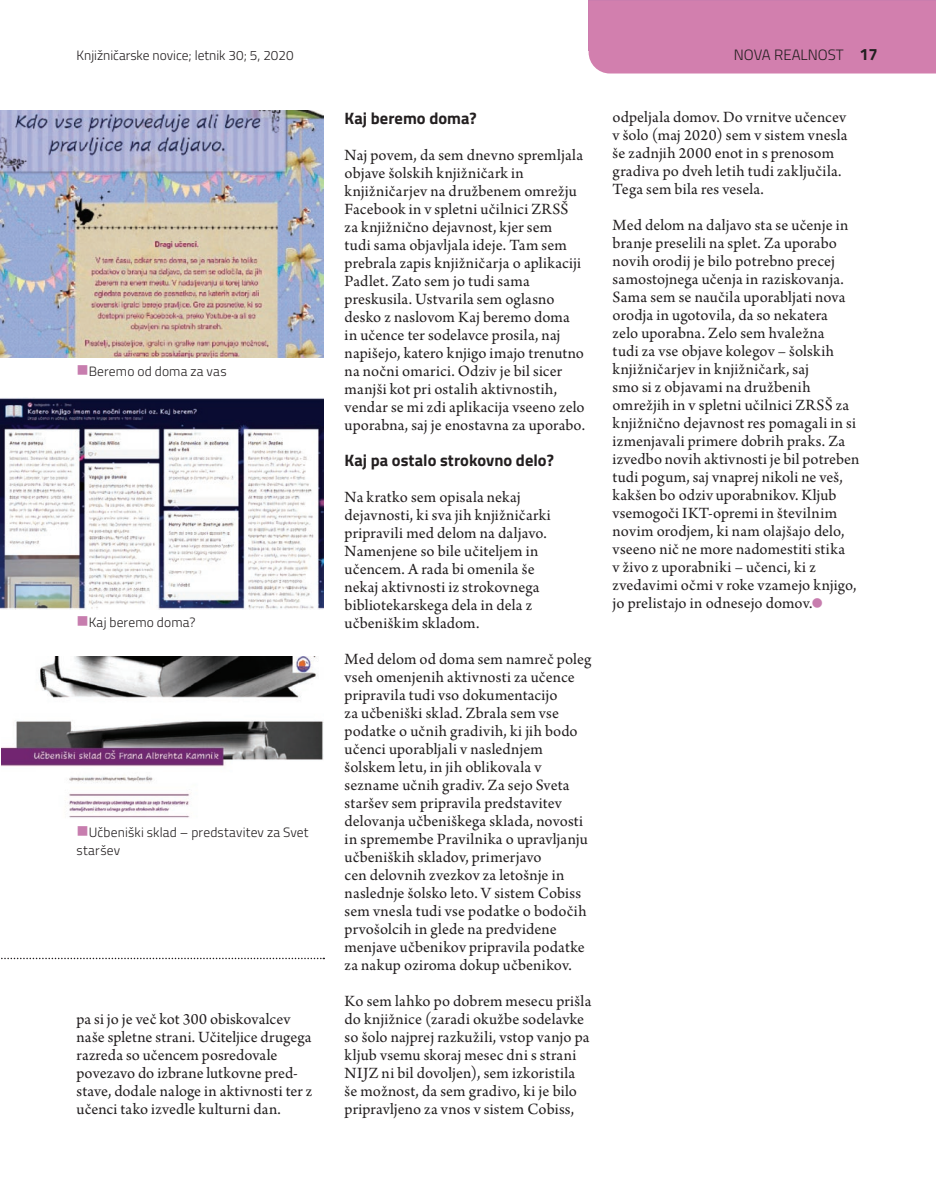
<style>
.page{position:relative;width:936px;height:1191px;background:#fff}
.page>*{position:absolute;margin:0;border:0;box-sizing:border-box;transform-origin:0 0}
.t1{font:16.5px/18px "Arno Pro";letter-spacing:.005em;color:#231f20}
.t2{font:700 16.5px "Titillium Web";color:#231f20}
.t3{font:300 15px "Titillium";color:#231f20}
.t4{font:300 13.5px/18px "Titillium Web";letter-spacing:.01em;color:#231f20}
.s1{color:#c77dae}
</style>
<div class="page">
<div style="left:588px;top:1px;width:347px;height:72px;background:#d27fae"></div>
<img style="left:0;top:111px;width:323px;height:246px">
<img style="left:0;top:398px;width:323px;height:211px">
<img style="left:2px;top:656px;width:321px;height:162px">
<svg style="left:1px;top:957px;width:323px;height:2px"></svg>
<p class="t4" style="left:77px;top:46px;width:218px">Knjižničarske novice; letnik 30; 5, 2020</p>
<p class="t2" style="left:859px;top:42px;width:20px">17</p>
<p class="t3" style="left:733px;top:44px;width:111px">NOVA REALNOST</p>
<p class="t4" style="left:77px;top:361px;width:152px"><span class="s1">■</span>Beremo od doma za vas</p>
<p class="t4" style="left:77px;top:613px;width:120px"><span class="s1">■</span>Kaj beremo doma?</p>
<p class="t4" style="left:77px;top:822px;width:233px"><span class="s1">■</span>Učbeniški sklad – predstavitev za Svet staršev</p>
<p class="t1" style="left:77px;top:1010px;width:237px">pa si jo je več kot 300 obiskovalcev naše spletne strani. Učiteljice drugega razreda so učencem posredovale povezavo do izbrane lutkovne pred&shy;stave, dodale naloge in aktivnosti ter z učenci tako izvedle kulturni dan.</p>
<p class="t2" style="left:344px;top:106px;width:134px">Kaj beremo doma?</p>
<p class="t1" style="left:344px;top:147px;width:242px">Naj povem, da sem dnevno spremljala objave šolskih knjižničark in knjižničarjev na družbenem omrežju Facebook in v spletni učilnici ZRSŠ za knjižnično dejavnost, kjer sem<br>tudi sama objavljala ideje. Tam sem prebrala zapis knjižničarja o aplikaciji Padlet. Zato sem jo tudi sama preskusila. Ustvarila sem oglasno desko z naslovom Kaj beremo doma in učence ter sodelavce prosila, naj napišejo, katero knjigo imajo trenutno na nočni omarici. Odziv je bil sicer manjši kot pri ostalih aktivnostih, vendar se mi zdi aplikacija vseeno zelo uporabna, saj je enostavna za uporabo.</p>
<p class="t2" style="left:344px;top:448px;width:211px">Kaj pa ostalo strokovno delo?</p>
<p class="t1" style="left:344px;top:489px;width:208px">Na kratko sem opisala nekaj dejavnosti, ki sva jih knjižničarki pripravili med delom na daljavo.<br>Namenjene so bile učiteljem in učencem. A rada bi omenila še nekaj aktivnosti iz strokovnega bibliotekarskega dela in dela z učbeniškim skladom.</p>
<p class="t1" style="left:344px;top:651px;width:248px">Med delom od doma sem namreč poleg vseh omenjenih aktivnosti za učence pripravila tudi vso dokumentacijo<br>za učbeniški sklad. Zbrala sem vse podatke o učnih gradivih, ki jih bodo učenci uporabljali v naslednjem šolskem letu, in jih oblikovala v sezname učnih gradiv. Za sejo Sveta staršev sem pripravila predstavitev delovanja učbeniškega sklada, novosti in spremembe Pravilnika o upravljanju učbeniških skladov, primerjavo<br>cen delovnih zvezkov za letošnje in naslednje šolsko leto. V sistem Cobiss sem vnesla tudi vse podatke o bodočih prvošolcih in glede na predvidene menjave učbenikov pripravila podatke za nakup oziroma dokup učbenikov.</p>
<p class="t1" style="left:344px;top:993px;width:248px">Ko sem lahko po dobrem mesecu prišla do knjižnice (zaradi okužbe sodelavke so šolo najprej razkužili, vstop vanjo pa kljub vsemu skoraj mesec dni s strani NIJZ ni bil dovoljen), sem izkoristila še možnost, da sem gradivo, ki je bilo pripravljeno za vnos v sistem Cobiss,</p>
<p class="t1" style="left:612px;top:109px;width:236px">odpeljala domov. Do vrnitve učencev v šolo (maj 2020) sem v sistem vnesla še zadnjih 2000 enot in s prenosom gradiva po dveh letih tudi zaključila.<br>Tega sem bila res vesela.</p>
<p class="t1" style="left:612px;top:217px;width:248px">Med delom na daljavo sta se učenje in branje preselili na splet. Za uporabo novih orodij je bilo potrebno precej samostojnega učenja in raziskovanja.<br>Sama sem se naučila uporabljati nova orodja in ugotovila, da so nekatera<br>zelo uporabna. Zelo sem hvaležna<br>tudi za vse objave kolegov – šolskih knjižničarjev in knjižničark, saj<br>smo si z objavami na družbenih omrežjih in v spletni učilnici ZRSŠ za knjižnično dejavnost res pomagali in si izmenjavali primere dobrih praks. Za izvedbo novih aktivnosti je bil potreben tudi pogum, saj vnaprej nikoli ne veš, kakšen bo odziv uporabnikov. Kljub vsemogoči IKT-opremi in številnim novim orodjem, ki nam olajšajo delo, vseeno nič ne more nadomestiti stika<br>v živo z uporabniki – učenci, ki z zvedavimi očmi v roke vzamejo knjigo, jo prelistajo in odnesejo domov.<span class="s1">●</span></p>
</div>
